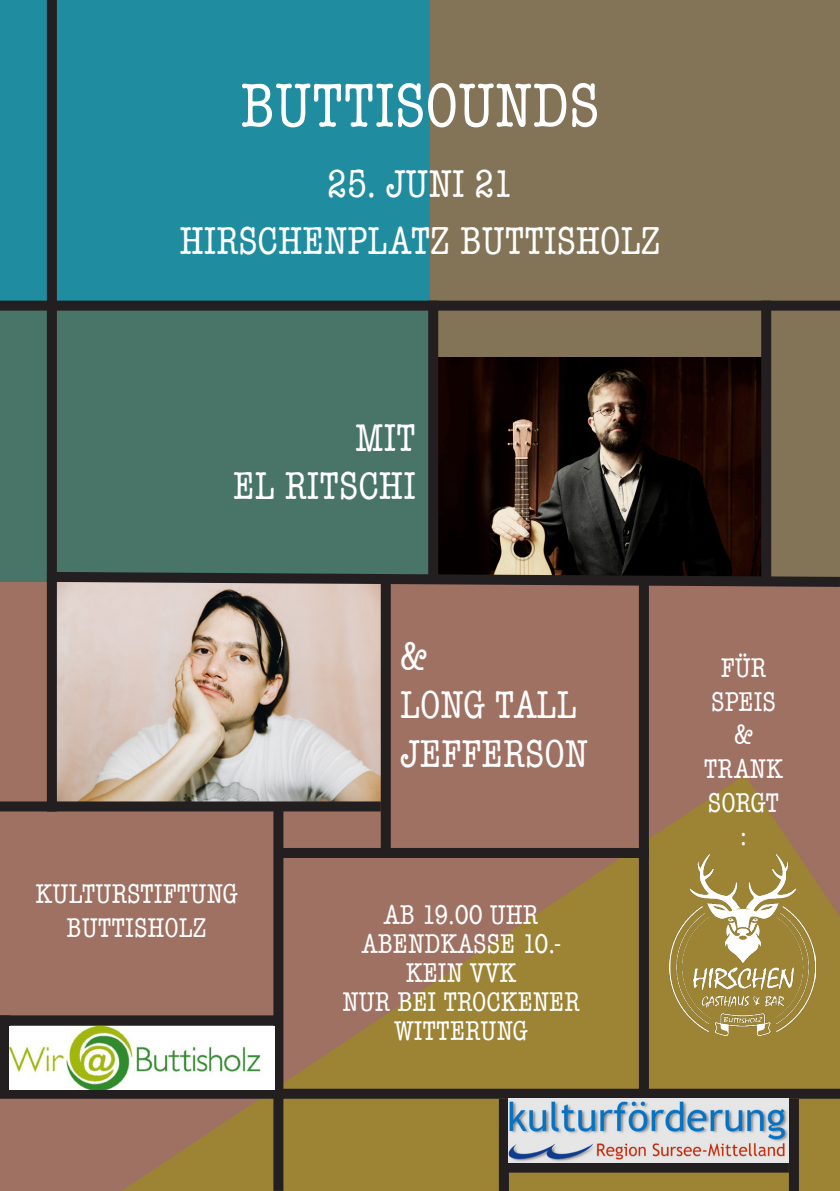
<style>
.page{position:relative;width:840px;height:1191px;background:#fff}
.page>*{position:absolute;margin:0;border:0;box-sizing:border-box;transform-origin:0 0}
.t1{font:condensed 64px "American Typewriter";color:#fff}
.t2{font:condensed 40px "American Typewriter";color:#fff}
.t3{font:condensed 28px "American Typewriter";color:#fff}
</style>
<div class="page">
<div style="left:0;top:0;width:434px;height:306px;background:#1f8c9f"></div>
<div style="left:430px;top:0;width:409px;height:587px;background:#837457"></div>
<div style="left:0;top:582px;width:839px;height:609px;background:#9f7163"></div>
<svg style="left:122px;top:775px;width:717px;height:416px"></svg>
<div style="left:0;top:306px;width:430px;height:276px;background:#487567"></div>
<img style="left:438px;top:357px;width:322px;height:210px">
<img style="left:57px;top:592px;width:323px;height:209px">
<div style="left:47px;top:0;width:10px;height:811px;background:#231f20"></div>
<div style="left:0;top:801px;width:380px;height:10px;background:#231f20"></div>
<div style="left:274px;top:848px;width:374px;height:10px;background:#231f20"></div>
<svg style="left:46px;top:567px;width:793px;height:25px"></svg>
<div style="left:380px;top:582px;width:10px;height:271px;background:#231f20"></div>
<div style="left:428px;top:301px;width:10px;height:278px;background:#231f20"></div>
<div style="left:638px;top:582px;width:10px;height:507px;background:#231f20"></div>
<div style="left:273px;top:806px;width:10px;height:384px;background:#231f20"></div>
<div style="left:498px;top:1098px;width:10px;height:93px;background:#231f20"></div>
<div style="left:0;top:1015px;width:10px;height:78px;background:#231f20"></div>
<div style="left:788px;top:1098px;width:10px;height:93px;background:#231f20"></div>
<div style="left:760px;top:301px;width:10px;height:278px;background:#231f20"></div>
<div style="left:0;top:1015px;width:278px;height:10px;background:#231f20"></div>
<div style="left:0;top:1088px;width:839px;height:10px;background:#231f20"></div>
<div style="left:503px;top:1162px;width:285px;height:10px;background:#231f20"></div>
<div style="left:0;top:301px;width:839px;height:10px;background:#231f20"></div>
<img style="left:10px;top:1026px;width:264px;height:63px">
<img style="left:508px;top:1098px;width:280px;height:64px">
<img style="left:669px;top:854px;width:146px;height:181px">
<p class="t1" style="left:240px;top:57px;width:360px">BUTTISOUNDS</p>
<p class="t2" style="left:327px;top:153px;width:187px">25. JUNI 21</p>
<p class="t2" style="left:179px;top:211px;width:482px">HIRSCHENPLATZ BUTTISHOLZ</p>
<p class="t2" style="left:355px;top:407px;width:62px">MIT</p>
<p class="t2" style="left:233px;top:455px;width:184px">EL RITSCHI</p>
<p class="t3" style="left:36px;top:872px;width:203px">KULTURSTIFTUNG</p>
<p class="t3" style="left:66px;top:906px;width:142px">BUTTISHOLZ</p>
<p class="t2" style="left:400px;top:627px;width:28px">&amp;</p>
<p class="t2" style="left:400px;top:675px;width:178px">LONG TALL</p>
<p class="t2" style="left:400px;top:723px;width:189px">JEFFERSON</p>
<p class="t3" style="left:384px;top:894px;width:156px">AB 19.00 UHR</p>
<p class="t3" style="left:362px;top:922px;width:200px">ABENDKASSE 10.-</p>
<p class="t3" style="left:405px;top:951px;width:112px">KEIN VVK</p>
<p class="t3" style="left:342px;top:980px;width:239px">NUR BEI TROCKENER</p>
<p class="t3" style="left:394px;top:1009px;width:135px">WITTERUNG</p>
<p class="t3" style="left:720px;top:647px;width:47px">FÜR</p>
<p class="t3" style="left:710px;top:680px;width:66px">SPEIS</p>
<p class="t3" style="left:733px;top:714px;width:20px">&amp;</p>
<p class="t3" style="left:703px;top:747px;width:81px">TRANK</p>
<p class="t3" style="left:707px;top:781px;width:73px">SORGT</p>
<p class="t3" style="left:740px;top:815px;width:8px">:</p>
</div>
